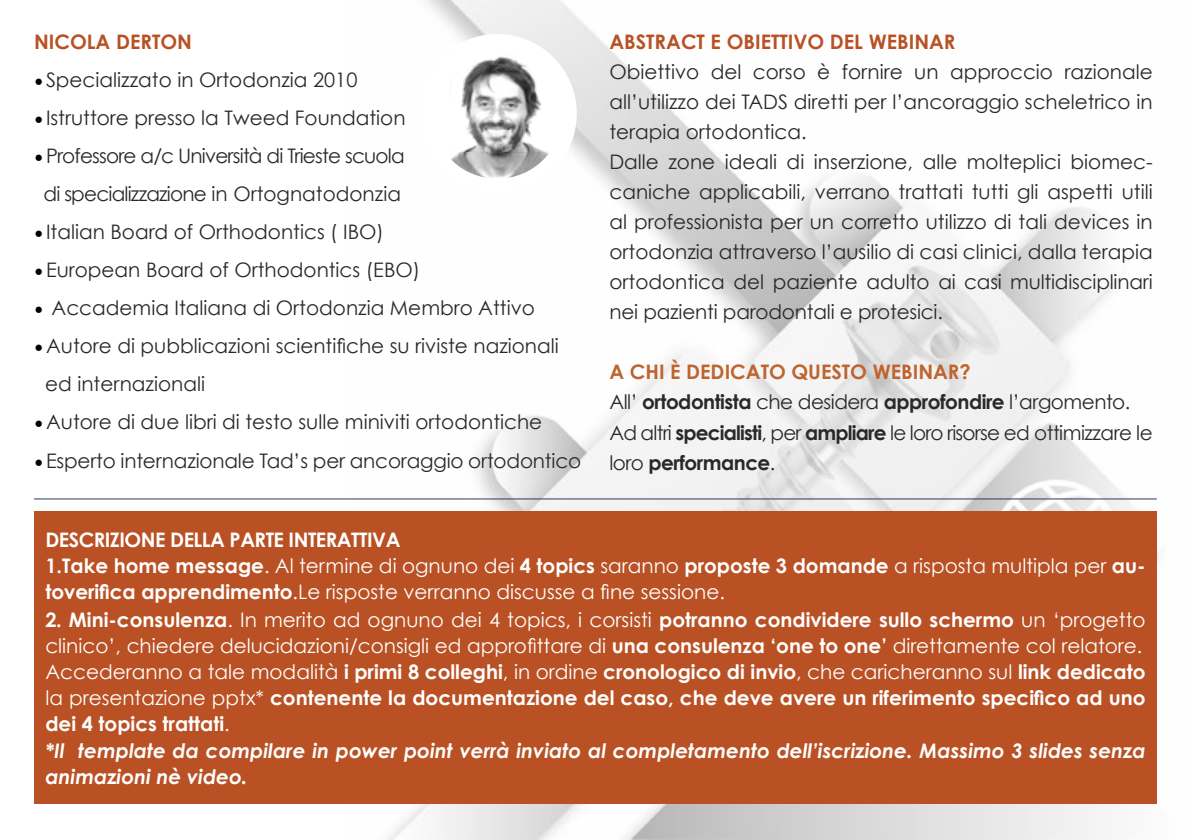
<style>
.page{position:relative;width:1191px;height:840px;background:#fff}
.page>*{position:absolute;margin:0;border:0;box-sizing:border-box;transform-origin:0 0}
.t1{font:20px/30px "Century Gothic";color:#292929}
.t2{font:700 20px/26px "Century Gothic";color:#fff}
.t3{font:700 20px/26px "Century Gothic";letter-spacing:-.025em;color:#fff}
.t4{font:20px/30px "Century Gothic";letter-spacing:-.025em;color:#292929}
.t5{font:20px/38px "Century Gothic";letter-spacing:-.04em;color:#292929;text-align:center}
.t6{font:700 20px "Century Gothic";color:#b95124}
.s1{font-family:"Minion Pro";font-size:24px;color:#000}
.s2{font-weight:700;color:#be642f}
.s3{font-weight:700}
.s4{font-weight:400}
.s5{font-style:italic}
</style>
<div class="page">
<img style="left:349px;top:0;width:811px;height:839px">
<div style="left:425px;top:41px;width:144px;height:145px;background:#fff;border-radius:50%"></div>
<img style="left:541px;top:171px;width:14px;height:8px">
<img style="left:450px;top:49px;width:91px;height:130px">
<img style="left:541px;top:56px;width:22px;height:115px">
<div style="left:418px;top:34px;width:159px;height:159px;border:14px solid #fff;border-radius:50%"></div>
<hr style="left:34px;top:498px;width:1122px;height:1px;background:#223d60">
<div style="left:34px;top:511px;width:1123px;height:292px;background:#b95124"></div>
<p class="t6" style="left:34px;top:29px;width:160px">NICOLA DERTON</p>
<p class="t1" style="left:34px;top:65px;width:325px"><span class="s1">•</span> Specializzato in Ortodonzia 2010</p>
<p class="t1" style="left:34px;top:103px;width:373px"><span class="s1">•</span>Istruttore presso la Tweed Foundation</p>
<p class="t5" style="left:34px;top:137px;width:372px"><span class="s1">•</span> Professore a/c Università di Trieste scuola di specializzazione in Ortognatodonzia</p>
<p class="t1" style="left:34px;top:217px;width:351px"><span class="s1">•</span>Italian Board of Orthodontics ( IBO)</p>
<p class="t1" style="left:34px;top:255px;width:388px"><span class="s1">•</span>European Board of Orthodontics (EBO)</p>
<p class="t1" style="left:34px;top:293px;width:502px"><span class="s1">•</span> Accademia Italiana di Ortodonzia Membro Attivo</p>
<p class="t1" style="left:45px;top:327px;width:515px;line-height:38px;text-indent:-11px"><span class="s1">•</span>Autore di pubblicazioni scientifiche su riviste nazionali ed internazionali</p>
<p class="t1" style="left:34px;top:407px;width:510px"><span class="s1">•</span>Autore di due libri di testo sulle miniviti ortodontiche</p>
<p class="t1" style="left:34px;top:445px;width:549px"><span class="s1">•</span>Esperto internazionale Tad’s per ancoraggio ortodontico</p>
<p class="t6" style="left:609px;top:29px;width:347px">ABSTRACT E OBIETTIVO DEL WEBINAR</p>
<p class="t1" style="left:609px;top:57px;width:545px">Obiettivo del corso è fornire un approccio razionale all’utilizzo dei TADS diretti per l’ancoraggio scheletrico in terapia ortodontica.<br>Dalle zone ideali di inserzione, alle molteplici biomec&shy;caniche applicabili, verrano trattati tutti gli aspetti utili al professionista per un corretto utilizzo di tali devices in ortodonzia attraverso l’ausilio di casi clinici, dalla terapia ortodontica del paziente adulto ai casi multidisciplinari nei pazienti parodontali e protesici.</p>
<p class="t4" style="left:609px;top:357px;width:545px"><span class="s2">A CHI È DEDICATO QUESTO WEBINAR?<br></span>All’ <span class="s3">ortodontista</span> che desidera <span class="s3">approfondire</span> l’argomento.<br>Ad altri <span class="s3">specialisti</span>, per <span class="s3">ampliare</span> le loro risorse ed ottimizzare le loro <span class="s3">performance</span>.</p>
<p class="t3" style="left:45px;top:526px;width:1101px">DESCRIZIONE DELLA PARTE INTERATTIVA<br>1.Take home message<span class="s4">. Al termine di ognuno dei</span> 4 topics <span class="s4">saranno</span> proposte 3 domande <span class="s4">a risposta multipla per</span> au&shy;toverifica apprendimento<span class="s4">.Le risposte verranno discusse a fine sessione.</span></p>
<p class="t2" style="left:45px;top:606px;width:1101px">2. Mini-consulenza<span class="s4">. In merito ad ognuno dei 4 topics, i corsisti</span> potranno condividere sullo schermo <span class="s4">un ‘progetto clinico’, chiedere delucidazioni/consigli ed approfittare di</span> una consulenza ‘one to one’ <span class="s4">direttamente col relatore.<br>Accederanno a tale modalità</span> i primi 8 colleghi<span class="s4">, in ordine</span> cronologico di invio<span class="s4">, che caricheranno sul</span> link dedicato <span class="s4">la presentazione pptx*</span> contenente la documentazione del caso, che deve avere un riferimento specifico ad uno dei 4 topics trattati<span class="s4">.<br></span><span class="s5">*Il template da compilare in power point verrà inviato al completamento dell’iscrizione. Massimo 3 slides senza animazioni nè video.</span></p>
</div>
